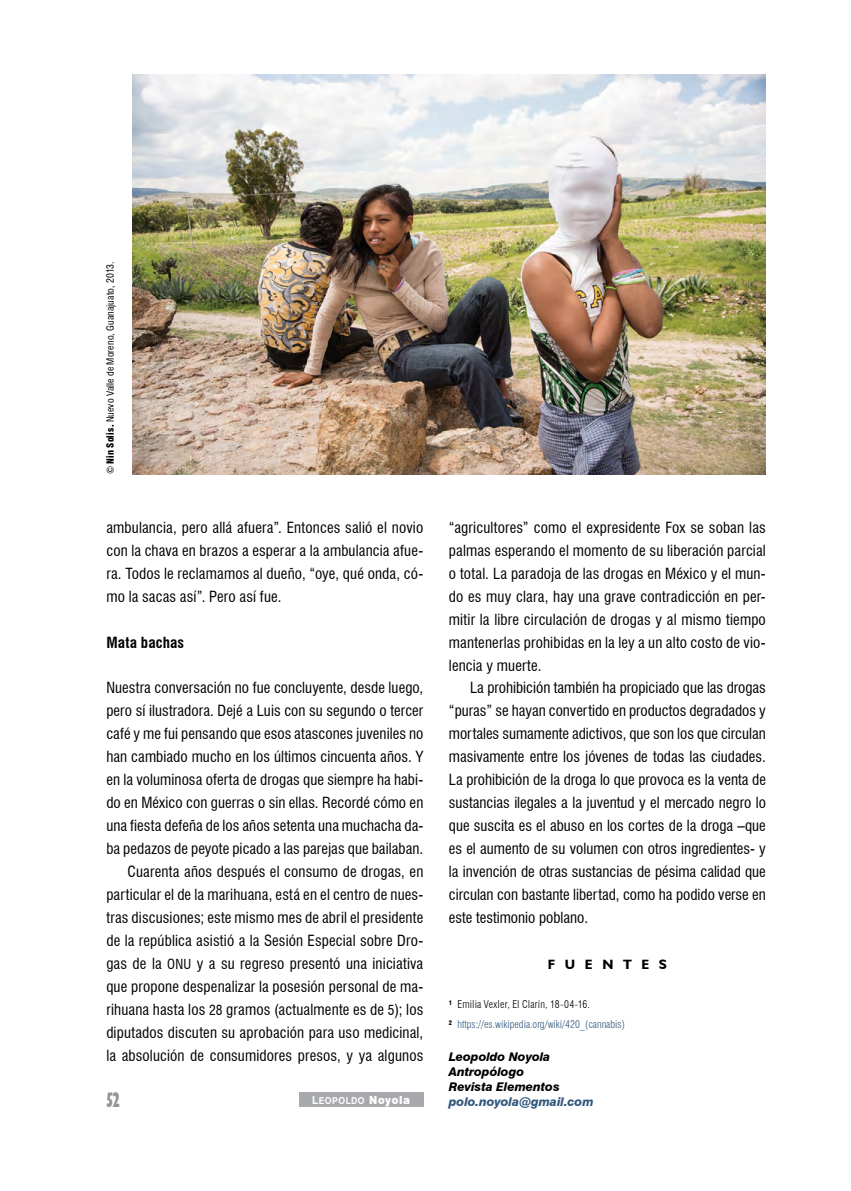
<style>
.page{position:relative;width:851px;height:1191px;background:#fff}
.page>*{position:absolute;margin:0;border:0;box-sizing:border-box;transform-origin:0 0}
.t1{font:700 condensed 21px "Humanist 521 BT Xtra";color:#939598;scale:.75 1}
.t2{font:condensed 15px/23px "Swiss 721 BT";letter-spacing:.005em;color:#000;text-align:justify}
.t3{font:700 condensed 15px "Swiss 721 BT";letter-spacing:.01em;color:#000}
.t4{font:700 13.5px "Humanist 521 BT";color:#000}
.t5{font:italic 800 12px/15px "Swiss 721 BT";letter-spacing:-.005em;color:#000}
.t6{font:italic 800 12px "Swiss 721 BT";letter-spacing:-.005em;color:#30577d}
.t7{font:300 condensed 10.5px/20px "Swiss 721 BT";color:#30577d}
.t8{font:condensed 9.75px "Swiss 721 BT";letter-spacing:.015em;color:#000}
.t9{font:9.6px "Swiss 721 BT Bold SC850";letter-spacing:.06em;color:#fff;scale:.9 1}
.s1{font-weight:900}
.s2{font-size:13.5px}
.s3{font-size:11.25px}
.s4{font-family:"Swiss 721 BT";font-weight:900;font-size:11.25px}
.s5{color:#000}
</style>
<div class="page">
<img style="left:133px;top:74px;width:632px;height:400px">
<div style="left:299px;top:1092px;width:124px;height:14px;background:#a7a9ac"></div>
<p class="t8" style="left:104px;top:474px;width:214px;rotate:-90deg">© <span class="s1">Nin Solis.</span> Nuevo Valle de Moreno, Guanajuato, 2013.</p>
<p class="t2" style="left:106px;top:516px;width:318px">ambulancia, pero allá afuera”. Entonces salió el novio con la chava en brazos a esperar a la ambulancia afue&shy;ra. Todos le reclamamos al dueño, “oye, qué onda, có&shy;mo la sacas así”. Pero así fue.</p>
<p class="t3" style="left:106px;top:633px;width:79px">Mata bachas</p>
<p class="t2" style="left:106px;top:676px;width:318px;text-align:right">Nuestra conversación no fue concluyente, desde luego, pero sí ilustradora. Dejé a Luis con su segundo o tercer café y me fui pensando que esos atascones juveniles no han cambiado mucho en los últimos cincuenta años. Y en la voluminosa oferta de drogas que siempre ha habi&shy;do en México con guerras o sin ellas. Recordé cómo en una fiesta defeña de los años setenta una muchacha da&shy;ba pedazos de peyote picado a las parejas que bailaban.<br>Cuarenta años después el consumo de drogas, en particular el de la marihuana, está en el centro de nues&shy;tras discusiones; este mismo mes de abril el presidente de la república asistió a la Sesión Especial sobre Dro&shy;gas de la <span class="s2">ONU</span> y a su regreso presentó una iniciativa que propone despenalizar la posesión personal de ma&shy;rihuana hasta los <span class="s2">28</span> gramos (actualmente es de <span class="s2">5</span>); los diputados discuten su aprobación para uso medicinal, la absolución de consumidores presos, y ya algunos</p>
<h1 class="t1" style="left:106px;top:1086px;width:19px">52</h1>
<p class="t9" style="left:312px;top:1093px;width:110px"><span class="s3">L</span>EOPOLDO <span class="s4">Noyola</span></p>
<p class="t2" style="left:449px;top:516px;width:318px">“agricultores” como el expresidente Fox se soban las palmas esperando el momento de su liberación parcial o total. La paradoja de las drogas en México y el mun&shy;do es muy clara, hay una grave contradicción en per&shy;mitir la libre circulación de drogas y al mismo tiempo mantenerlas prohibidas en la ley a un alto costo de vio&shy;lencia y muerte.</p>
<p class="t2" style="left:449px;top:676px;width:318px;text-indent:21px">La prohibición también ha propiciado que las drogas “puras” se hayan convertido en productos degradados y mortales sumamente adictivos, que son los que circulan masivamente entre los jóvenes de todas las ciudades.<br>La prohibición de la droga lo que provoca es la venta de sustancias ilegales a la juventud y el mercado negro lo que suscita es el abuso en los cortes de la droga –que es el aumento de su volumen con otros ingredientes- y la invención de otras sustancias de pésima calidad que circulan con bastante libertad, como ha podido verse en este testimonio poblano.</p>
<p class="t4" style="left:547px;top:956px;width:35px">F UENTES</p>
<p class="t7" style="left:449px;top:994px;width:177px"><sup>1</sup> <span class="s5">Emilia Vexler, El Clarín, 18-04-16.<br></span><sup>2</sup> https://es.wikipedia.org/wiki/420_(cannabis)</p>
<p class="t5" style="left:449px;top:1049px;width:112px">Leopoldo Noyola<br>Antropólogo<br>Revista Elementos</p>
<p class="t6" style="left:449px;top:1094px;width:146px">polo.noyola@gmail.com</p>
</div>
